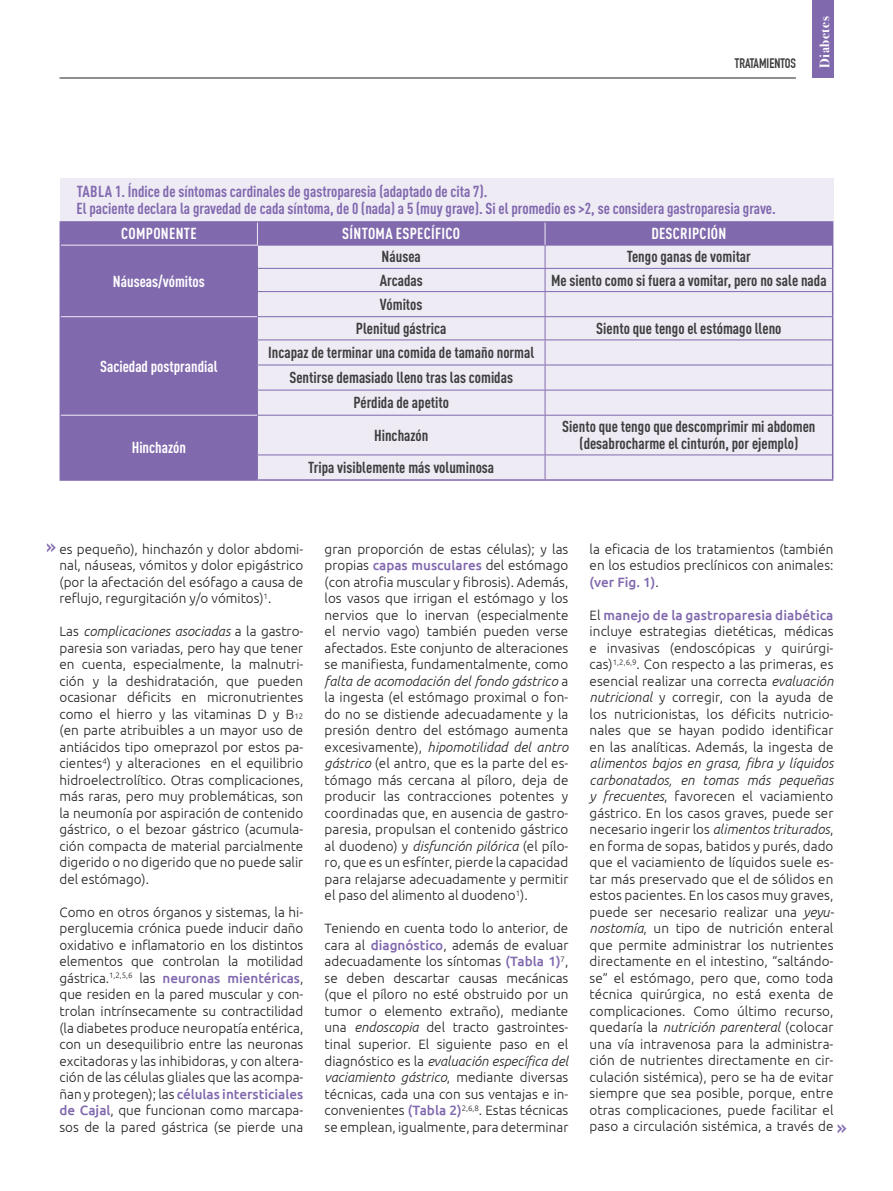
<style>
.page{position:relative;width:893px;height:1191px;background:#fff}
.page>*{position:absolute;margin:0;border:0;box-sizing:border-box;transform-origin:0 0}
.t1{font:22.5px "DIN Engschrift Std";color:#8169ae}
.t2{font:700 condensed 15.75px/25px "DIN Pro";color:#3e3e3f;text-align:center}
.t3{font:700 condensed 15.75px/16.5px "DIN Pro";color:#8169ae}
.t4{font:700 condensed 15.75px "DIN Pro";color:#fff}
.t5{font:700 condensed 15.75px "DIN Pro";letter-spacing:.02em;color:#fff}
.t6{font:300 13.5px/16.5px "Ubuntu";color:#231f20;text-align:justify}
.t7{font:13.5px "DIN Engschrift Std";color:#3e3e3f}
.t8{font:700 13.5px "Bodoni Svty Two ITCTT";letter-spacing:.04em;color:#fff}
.s1{font-style:italic}
.s2{font-size:7.8px}
.s3{font-weight:500;color:#8169ae}
</style>
<div class="page">
<hr style="left:60px;top:78px;width:736px;height:1px;background:#231f20">
<div style="left:812px;top:0;width:21px;height:78px;background:#8169ae"></div>
<div style="left:60px;top:179px;width:773px;height:42px;background:#eeebf5"></div>
<div style="left:61px;top:223px;width:771px;height:256px;background:#8169ae"></div>
<div style="left:258px;top:246px;width:574px;height:233px;background:#eeebf5"></div>
<hr style="left:60px;top:221px;width:197px;height:2px;background:#8169ae">
<hr style="left:257px;top:221px;width:288px;height:2px;background:#8169ae">
<hr style="left:545px;top:221px;width:288px;height:2px;background:#8169ae">
<hr style="left:258px;top:245px;width:287px;height:1px;background:#8169ae">
<hr style="left:545px;top:245px;width:287px;height:1px;background:#8169ae">
<hr style="left:257px;top:268px;width:288px;height:1px;background:#8169ae">
<hr style="left:545px;top:268px;width:287px;height:1px;background:#8169ae">
<hr style="left:257px;top:291px;width:288px;height:1px;background:#8169ae">
<hr style="left:545px;top:291px;width:287px;height:1px;background:#8169ae">
<svg style="left:60px;top:223px;width:1px;height:192px"></svg>
<hr style="left:257px;top:316px;width:288px;height:1px;background:#8169ae">
<hr style="left:545px;top:316px;width:287px;height:1px;background:#8169ae">
<hr style="left:257px;top:339px;width:288px;height:1px;background:#8169ae">
<hr style="left:545px;top:339px;width:287px;height:1px;background:#8169ae">
<hr style="left:257px;top:365px;width:288px;height:1px;background:#8169ae">
<hr style="left:545px;top:365px;width:287px;height:1px;background:#8169ae">
<hr style="left:257px;top:390px;width:288px;height:1px;background:#8169ae">
<hr style="left:545px;top:390px;width:287px;height:1px;background:#8169ae">
<svg style="left:832px;top:223px;width:1px;height:192px"></svg>
<hr style="left:60px;top:415px;width:1px;height:40px;background:#8169ae">
<svg style="left:60px;top:455px;width:1px;height:24px"></svg>
<hr style="left:60px;top:479px;width:197px;height:2px;background:#8169ae">
<hr style="left:257px;top:415px;width:288px;height:1px;background:#8169ae">
<hr style="left:257px;top:415px;width:1px;height:39px;background:#8169ae">
<hr style="left:545px;top:415px;width:287px;height:1px;background:#8169ae">
<hr style="left:545px;top:415px;width:1px;height:39px;background:#8169ae">
<hr style="left:257px;top:454px;width:288px;height:1px;background:#8169ae">
<svg style="left:257px;top:455px;width:1px;height:24px"></svg>
<hr style="left:545px;top:454px;width:287px;height:1px;background:#8169ae">
<svg style="left:545px;top:455px;width:1px;height:24px"></svg>
<hr style="left:832px;top:415px;width:1px;height:40px;background:#8169ae">
<svg style="left:832px;top:455px;width:1px;height:24px"></svg>
<hr style="left:257px;top:479px;width:288px;height:2px;background:#8169ae">
<hr style="left:545px;top:479px;width:288px;height:2px;background:#8169ae">
<svg style="left:257px;top:223px;width:1px;height:192px"></svg>
<hr style="left:61px;top:245px;width:197px;height:1px;background:#eeebf5">
<svg style="left:545px;top:223px;width:1px;height:192px"></svg>
<hr style="left:61px;top:316px;width:196px;height:1px;background:#eeebf5">
<hr style="left:61px;top:415px;width:196px;height:1px;background:#eeebf5">
<p class="t7" style="left:735px;top:55px;width:63px">TRATAMIENTOS</p>
<p class="t8" style="left:813px;top:68px;width:53px;rotate:-90deg">Diabetes</p>
<p class="t3" style="left:77px;top:182px;width:701px">TABLA 1. Índice de síntomas cardinales de gastroparesia (adaptado de cita 7).<br>El paciente declara la gravedad de cada síntoma, de 0 (nada) a 5 (muy grave). Si el promedio es &gt;2, se considera gastroparesia grave.</p>
<p class="t5" style="left:121px;top:222px;width:77px">COMPONENTE</p>
<p class="t5" style="left:342px;top:222px;width:119px">SÍNTOMA ESPECÍFICO</p>
<p class="t5" style="left:651px;top:222px;width:77px">DESCRIPCIÓN</p>
<p class="t4" style="left:113px;top:269px;width:93px">Náuseas/vómitos</p>
<p class="t2" style="left:382px;top:243px;width:41px">Náusea</p>
<p class="t2" style="left:627px;top:243px;width:126px">Tengo ganas de vomitar</p>
<p class="t2" style="left:380px;top:266px;width:44px">Arcadas</p>
<p class="t2" style="left:551px;top:266px;width:277px">Me siento como si fuera a vomitar, pero no sale nada</p>
<p class="t2" style="left:380px;top:290px;width:44px">Vómitos</p>
<p class="t4" style="left:100px;top:354px;width:119px">Saciedad postprandial</p>
<p class="t4" style="left:132px;top:436px;width:56px">Hinchazón</p>
<p class="t2" style="left:356px;top:314px;width:92px">Plenitud gástrica</p>
<p class="t2" style="left:596px;top:314px;width:187px">Siento que tengo el estómago lleno</p>
<p class="t2" style="left:268px;top:338px;width:268px">Incapaz de terminar una comida de tamaño normal<br>Sentirse demasiado lleno tras las comidas<br>Pérdida de apetito</p>
<p class="t2" style="left:374px;top:421px;width:56px">Hinchazón</p>
<p class="t2" style="left:562px;top:417px;width:255px;line-height:16.5px">Siento que tengo que descomprimir mi abdomen (desabrocharme el cinturón, por ejemplo)</p>
<p class="t2" style="left:308px;top:453px;width:187px">Tripa visiblemente más voluminosa</p>
<p class="t6" style="left:60px;top:540px;width:245px">es pequeño), hinchazón y dolor abdomi&shy;nal, náuseas, vómitos y dolor epigástrico (por la afectación del esófago a causa de reflujo, regurgitación y/o vómitos)<sup>1</sup>.</p>
<p class="t6" style="left:60px;top:623px;width:245px">Las <span class="s1">complicaciones asociadas</span> a la gastro&shy;paresia son variadas, pero hay que tener en cuenta, especialmente, la malnutri&shy;ción y la deshidratación, que pueden ocasionar déficits en micronutrientes como el hierro y las vitaminas D y B<span class="s2">12 </span>(en parte atribuibles a un mayor uso de antiácidos tipo omeprazol por estos pa&shy;cientes<sup>4</sup>) y alteraciones en el equilibrio hidroelectrolítico. Otras complicaciones, más raras, pero muy problemáticas, son la neumonía por aspiración de contenido gástrico, o el bezoar gástrico (acumula&shy;ción compacta de material parcialmente digerido o no digerido que no puede salir del estómago).</p>
<p class="t6" style="left:60px;top:903px;width:245px">Como en otros órganos y sistemas, la hi&shy;perglucemia crónica puede inducir daño oxidativo e inflamatorio en los distintos elementos que controlan la motilidad gástrica.<sup>1,2,5,6</sup> las <span class="s3">neuronas mientéricas</span>, que residen en la pared muscular y con&shy;trolan intrínsecamente su contractilidad (la diabetes produce neuropatía entérica, con un desequilibrio entre las neuronas excitadoras y las inhibidoras, y con altera&shy;ción de las células gliales que las acompa&shy;ñan y protegen); las <span class="s3">células intersticiales de Cajal</span>, que funcionan como marcapa&shy;sos de la pared gástrica (se pierde una</p>
<h1 class="t1" style="left:46px;top:533px;width:11px">»</h1>
<p class="t6" style="left:325px;top:540px;width:245px">gran proporción de estas células); y las propias <span class="s3">capas musculares</span> del estómago (con atrofia muscular y fibrosis). Además, los vasos que irrigan el estómago y los nervios que lo inervan (especialmente el nervio vago) también pueden verse afectados. Este conjunto de alteraciones se manifiesta, fundamentalmente, como <span class="s1">falta de acomodación del fondo gástrico</span> a la ingesta (el estómago proximal o fon&shy;do no se distiende adecuadamente y la presión dentro del estómago aumenta excesivamente), <span class="s1">hipomotilidad del antro gástrico</span> (el antro, que es la parte del es&shy;tómago más cercana al píloro, deja de producir las contracciones potentes y coordinadas que, en ausencia de gastro&shy;paresia, propulsan el contenido gástrico al duodeno) y <span class="s1">disfunción pilórica</span> (el pílo&shy;ro, que es un esfínter, pierde la capacidad para relajarse adecuadamente y permitir el paso del alimento al duodeno<sup>1</sup>).</p>
<p class="t6" style="left:325px;top:920px;width:245px">Teniendo en cuenta todo lo anterior, de cara al <span class="s3">diagnóstico</span>, además de evaluar adecuadamente los síntomas <span class="s3">(Tabla 1)</span><sup>7</sup>, se deben descartar causas mecánicas (que el píloro no esté obstruido por un tumor o elemento extraño), mediante una <span class="s1">endoscopia</span> del tracto gastrointes&shy;tinal superior. El siguiente paso en el diagnóstico es la <span class="s1">evaluación específica del vaciamiento gástrico</span>, mediante diversas técnicas, cada una con sus ventajas e in&shy;convenientes <span class="s3">(Tabla 2)</span><sup>2,6,8</sup>. Estas técnicas se emplean, igualmente, para determinar</p>
<p class="t6" style="left:590px;top:540px;width:245px">la eficacia de los tratamientos (también en los estudios preclínicos con animales: <span class="s3">(ver Fig. 1)</span>.</p>
<p class="t6" style="left:590px;top:606px;width:245px">El <span class="s3">manejo de la gastroparesia diabética </span>incluye estrategias dietéticas, médicas e invasivas (endoscópicas y quirúrgi&shy;cas)<sup>1,2,6,9</sup>. Con respecto a las primeras, es esencial realizar una correcta <span class="s1">evaluación nutricional</span> y corregir, con la ayuda de los nutricionistas, los déficits nutricio&shy;nales que se hayan podido identificar en las analíticas. Además, la ingesta de</p>
<p class="t6" style="left:590px;top:755px;width:246px"><span class="s1">alimentos bajos en grasa, fibra y líquidos carbonatados, en tomas más pequeñas y frecuentes</span>, favorecen el vaciamiento gástrico. En los casos graves, puede ser necesario ingerir los <span class="s1">alimentos triturados</span>, en forma de sopas, batidos y purés, dado que el vaciamiento de líquidos suele es&shy;tar más preservado que el de sólidos en estos pacientes. En los casos muy graves, puede ser necesario realizar una <span class="s1">yeyu&shy;nostomía</span>, un tipo de nutrición enteral que permite administrar los nutrientes directamente en el intestino, “saltándo&shy;se” el estómago, pero que, como toda técnica quirúrgica, no está exenta de complicaciones. Como último recurso, quedaría la <span class="s1">nutrición parenteral</span> (colocar una vía intravenosa para la administra&shy;ción de nutrientes directamente en cir&shy;culación sistémica), pero se ha de evitar siempre que sea posible, porque, entre otras complicaciones, puede facilitar el paso a circulación sistémica, a través de</p>
<h1 class="t1" style="left:837px;top:1114px;width:11px">»</h1>
</div>
